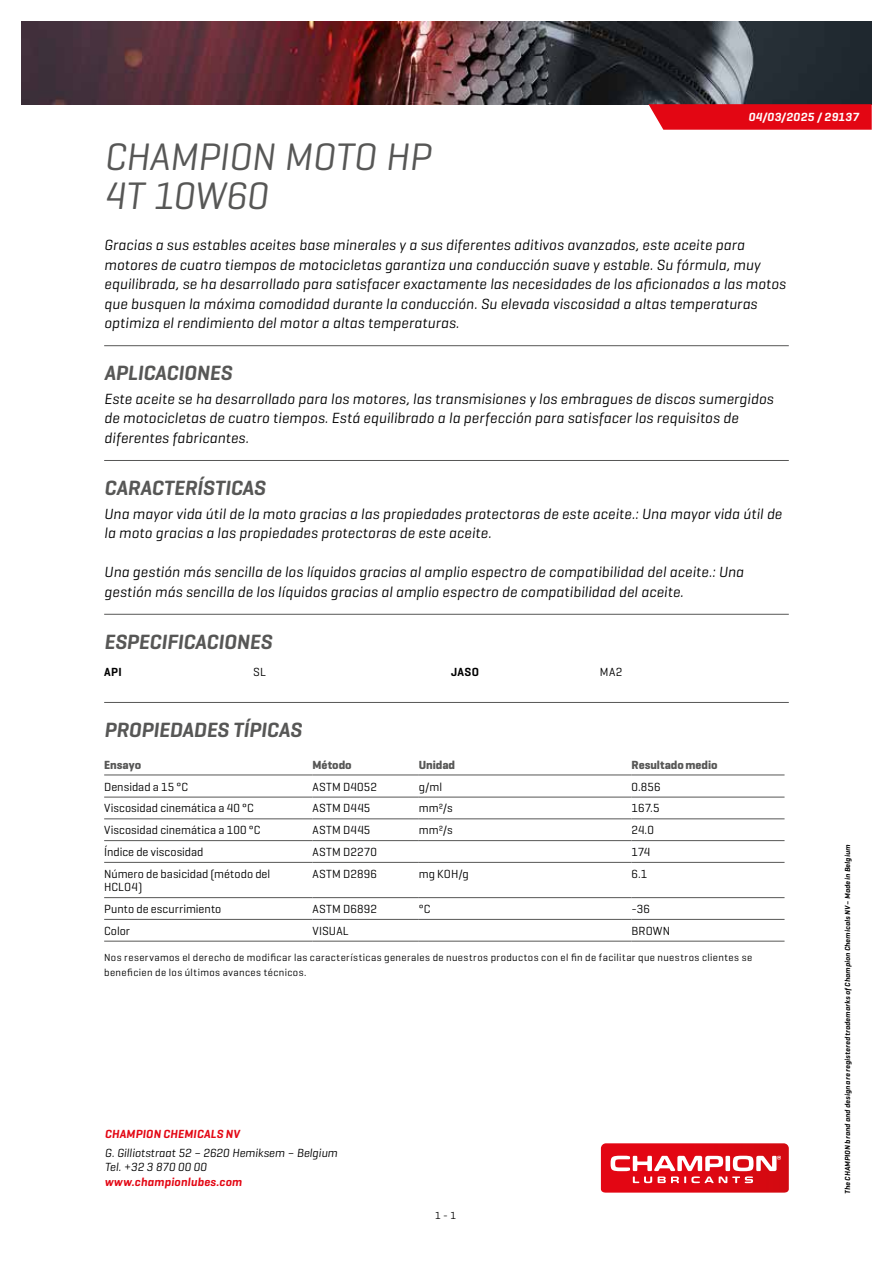
<style>
.page{position:relative;width:893px;height:1263px;background:#fff}
.page>*{position:absolute;margin:0;border:0;box-sizing:border-box;transform-origin:0 0}
.t1{font:italic 39px/39px "Geogrotesque";letter-spacing:-.005em;color:#575756}
.t2{font:italic 600 21px "Geogrotesque";letter-spacing:-.005em;color:#575756}
.t3{font:italic 15px/19.5px "Geogrotesque";letter-spacing:.01em;color:#000}
.t4{font:12px/13.5px "Geogrotesque";letter-spacing:.005em;color:#000}
.t5{font:italic 12px/14.4px "Geogrotesque";color:#000}
.t6{font:italic 600 12px "Geogrotesque";letter-spacing:.015em;color:#e30613}
.t7{font:700 12px "Geogrotesque";color:#575756}
.t8{font:italic 600 12px "Geogrotesque";letter-spacing:.03em;color:#fff}
.t9{font:600 12px "Geogrotesque";letter-spacing:.025em;color:#000}
.t10{font:10.5px/15px "Geogrotesque";letter-spacing:.04em;color:#000}
.t11{font:italic 600 7.5px "Geogrotesque";letter-spacing:.025em;color:#000}
</style>
<div class="page">
<svg style="left:601px;top:1143px;width:188px;height:49px;background:#e43740"></svg>
<img style="left:21px;top:21px;width:851px;height:83px">
<svg style="left:648px;top:104px;width:224px;height:26px;background:#e3121e"></svg>
<hr style="left:104px;top:345px;width:685px;height:1px;background:#575756">
<hr style="left:104px;top:460px;width:685px;height:1px;background:#575756">
<hr style="left:104px;top:614px;width:685px;height:1px;background:#575756">
<hr style="left:104px;top:702px;width:685px;height:1px;background:#575756">
<hr style="left:104px;top:774px;width:209px;height:1px;background:#575756">
<hr style="left:313px;top:774px;width:106px;height:1px;background:#575756">
<hr style="left:419px;top:774px;width:212px;height:1px;background:#575756">
<hr style="left:631px;top:774px;width:153px;height:1px;background:#575756">
<hr style="left:104px;top:797px;width:209px;height:1px;background:#575756">
<hr style="left:313px;top:797px;width:106px;height:1px;background:#575756">
<hr style="left:419px;top:797px;width:212px;height:1px;background:#575756">
<hr style="left:631px;top:797px;width:153px;height:1px;background:#575756">
<hr style="left:104px;top:818px;width:209px;height:1px;background:#575756">
<hr style="left:313px;top:818px;width:106px;height:1px;background:#575756">
<hr style="left:419px;top:818px;width:212px;height:1px;background:#575756">
<hr style="left:631px;top:818px;width:153px;height:1px;background:#575756">
<hr style="left:104px;top:840px;width:209px;height:1px;background:#575756">
<hr style="left:313px;top:840px;width:106px;height:1px;background:#575756">
<hr style="left:419px;top:840px;width:212px;height:1px;background:#575756">
<hr style="left:631px;top:840px;width:153px;height:1px;background:#575756">
<hr style="left:104px;top:862px;width:209px;height:1px;background:#575756">
<hr style="left:313px;top:862px;width:106px;height:1px;background:#575756">
<hr style="left:419px;top:862px;width:212px;height:1px;background:#575756">
<hr style="left:631px;top:862px;width:153px;height:1px;background:#575756">
<hr style="left:104px;top:897px;width:209px;height:1px;background:#575756">
<hr style="left:313px;top:897px;width:106px;height:1px;background:#575756">
<hr style="left:419px;top:897px;width:212px;height:1px;background:#575756">
<hr style="left:631px;top:897px;width:153px;height:1px;background:#575756">
<hr style="left:104px;top:919px;width:209px;height:1px;background:#575756">
<hr style="left:313px;top:919px;width:106px;height:1px;background:#575756">
<hr style="left:419px;top:919px;width:212px;height:1px;background:#575756">
<hr style="left:631px;top:919px;width:153px;height:1px;background:#575756">
<hr style="left:104px;top:941px;width:209px;height:1px;background:#575756">
<hr style="left:313px;top:941px;width:106px;height:1px;background:#575756">
<hr style="left:419px;top:941px;width:212px;height:1px;background:#575756">
<hr style="left:631px;top:941px;width:153px;height:1px;background:#575756">
<p class="t8" style="left:748px;top:110px;width:112px">04/03/2025 / 29137</p>
<h1 class="t1" style="left:104px;top:136px;width:328px">CHAMPION MOTO HP<br>4T 10W60</h1>
<p class="t3" style="left:104px;top:235px;width:683px">Gracias a sus estables aceites base minerales y a sus diferentes aditivos avanzados, este aceite para motores de cuatro tiempos de motocicletas garantiza una conducción suave y estable. Su fórmula, muy equilibrada, se ha desarrollado para satisfacer exactamente las necesidades de los aficionados a las motos que busquen la máxima comodidad durante la conducción. Su elevada viscosidad a altas temperaturas optimiza el rendimiento del motor a altas temperaturas.</p>
<h2 class="t2" style="left:104px;top:360px;width:129px">APLICACIONES</h2>
<p class="t3" style="left:104px;top:388px;width:671px">Este aceite se ha desarrollado para los motores, las transmisiones y los embragues de discos sumergidos de motocicletas de cuatro tiempos. Está equilibrado a la perfección para satisfacer los requisitos de diferentes fabricantes.</p>
<h2 class="t2" style="left:104px;top:475px;width:163px">CARACTERÍSTICAS</h2>
<p class="t3" style="left:104px;top:503px;width:679px">Una mayor vida útil de la moto gracias a las propiedades protectoras de este aceite.: Una mayor vida útil de la moto gracias a las propiedades protectoras de este aceite.</p>
<p class="t3" style="left:104px;top:562px;width:641px">Una gestión más sencilla de los líquidos gracias al amplio espectro de compatibilidad del aceite.: Una gestión más sencilla de los líquidos gracias al amplio espectro de compatibilidad del aceite.</p>
<h2 class="t2" style="left:104px;top:628px;width:169px">ESPECIFICACIONES</h2>
<p class="t9" style="left:104px;top:665px;width:19px">API</p>
<p class="t4" style="left:253px;top:665px;width:14px">SL</p>
<p class="t9" style="left:451px;top:665px;width:29px">JASO</p>
<p class="t4" style="left:600px;top:665px;width:24px">MA2</p>
<h2 class="t2" style="left:104px;top:717px;width:199px">PROPIEDADES TÍPICAS</h2>
<p class="t7" style="left:104px;top:757px;width:39px">Ensayo</p>
<p class="t7" style="left:313px;top:757px;width:41px">Método</p>
<p class="t7" style="left:419px;top:757px;width:38px">Unidad</p>
<p class="t7" style="left:631px;top:757px;width:88px">Resultado medio</p>
<p class="t4" style="left:104px;top:779px;width:85px">Densidad a 15 °C</p>
<p class="t4" style="left:313px;top:779px;width:66px">ASTM D4052</p>
<p class="t4" style="left:419px;top:779px;width:25px">g/ml</p>
<p class="t4" style="left:631px;top:779px;width:31px">0.856</p>
<p class="t4" style="left:104px;top:801px;width:151px">Viscosidad cinemática a 40 °C</p>
<p class="t4" style="left:313px;top:801px;width:59px">ASTM D445</p>
<p class="t4" style="left:419px;top:801px;width:35px">mm²/s</p>
<p class="t4" style="left:631px;top:801px;width:30px">167.5</p>
<p class="t4" style="left:104px;top:823px;width:158px">Viscosidad cinemática a 100 °C</p>
<p class="t4" style="left:313px;top:823px;width:59px">ASTM D445</p>
<p class="t4" style="left:419px;top:823px;width:35px">mm²/s</p>
<p class="t4" style="left:631px;top:823px;width:24px">24.0</p>
<p class="t4" style="left:104px;top:845px;width:101px">Índice de viscosidad</p>
<p class="t4" style="left:313px;top:845px;width:66px">ASTM D2270</p>
<p class="t4" style="left:631px;top:845px;width:20px">174</p>
<p class="t4" style="left:104px;top:866px;width:168px">Número de basicidad (método del<br>HCLO4)</p>
<p class="t4" style="left:313px;top:866px;width:66px">ASTM D2896</p>
<p class="t4" style="left:419px;top:866px;width:52px">mg KOH/g</p>
<p class="t4" style="left:631px;top:866px;width:17px">6.1</p>
<p class="t4" style="left:104px;top:902px;width:119px">Punto de escurrimiento</p>
<p class="t4" style="left:313px;top:902px;width:66px">ASTM D6892</p>
<p class="t4" style="left:419px;top:902px;width:13px">°C</p>
<p class="t4" style="left:631px;top:902px;width:20px">-36</p>
<p class="t4" style="left:104px;top:923px;width:27px">Color</p>
<p class="t4" style="left:313px;top:923px;width:38px">VISUAL</p>
<p class="t4" style="left:631px;top:923px;width:40px">BROWN</p>
<p class="t10" style="left:104px;top:949px;width:650px">Nos reservamos el derecho de modificar las características generales de nuestros productos con el fin de facilitar que nuestros clientes se beneficien de los últimos avances técnicos.</p>
<p class="t6" style="left:105px;top:1126px;width:136px">CHAMPION CHEMICALS NV</p>
<p class="t5" style="left:105px;top:1145px;width:234px">G. Gilliotstraat 52 – 2620 Hemiksem – Belgium<br>Tel. +32 3 870 00 00</p>
<p class="t6" style="left:105px;top:1174px;width:139px">www.championlubes.com</p>
<p class="t10" style="left:435px;top:1207px;width:23px">1 - 1</p>
<p class="t11" style="left:843px;top:1194px;width:351px;rotate:-90deg">The CHAMPION brand and design are registered trademarks of Champion Chemicals NV – Made in Belgium</p>
</div>
